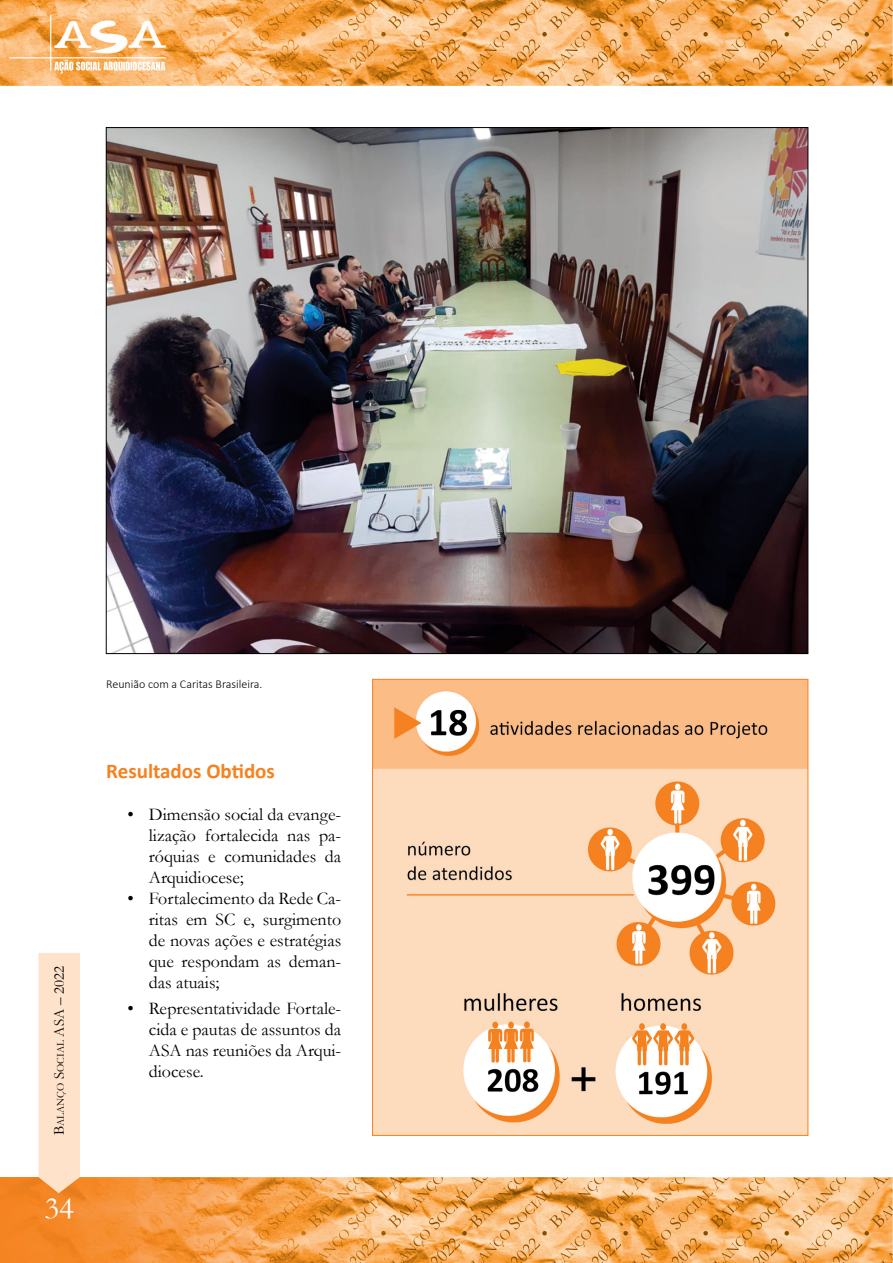
<style>
.page{position:relative;width:893px;height:1263px;background:#fff}
.page>*{position:absolute;margin:0;border:0;box-sizing:border-box;transform-origin:0 0}
.t1{font:31.5px "Garamond";color:#fff}
.t2{font:700 21px "Calibri";color:#f58220}
.t3{font:18px/21px "Garamond";color:#000;text-align:justify}
.t4{font:300 12px "Calibri";color:#000}
.t5{font:10.5px "Garamond";color:#000}
.s1{font-size:15px}
</style>
<div class="page">
<img style="left:0;top:1178px;width:893px;height:85px">
<svg style="left:38px;top:953px;width:42px;height:240px;background:#fddfc4"></svg>
<img style="left:0;top:0;width:892px;height:85px">
<img style="left:374px;top:681px;width:432px;height:453px">
<img style="left:108px;top:129px;width:698px;height:523px">
<p class="t5" style="left:53px;top:1135px;width:171px;rotate:-90deg"><span class="s1">B</span>alanço <span class="s1">S</span>ocial <span class="s1">ASA – 2022</span></p>
<h1 class="t1" style="left:44px;top:1186px;width:31px">34</h1>
<p class="t4" style="left:106px;top:676px;width:158px">Reunião com a Caritas Brasileira.</p>
<p class="t2" style="left:106px;top:758px;width:170px">Resultados Obtidos</p>
<p class="t3" style="left:149px;top:804px;width:194px;text-indent:-21px">• Dimensão social da evange&shy;lização fortalecida nas pa&shy;róquias e comunidades da Arquidiocese;</p>
<p class="t3" style="left:149px;top:888px;width:194px;text-indent:-21px">• Fortalecimento da Rede Ca&shy;ritas em SC e, surgimento de novas ações e estratégias que respondam as deman&shy;das atuais;</p>
<p class="t3" style="left:149px;top:997px;width:194px;text-indent:-21px">• Representatividade Fortale&shy;cida e pautas de assuntos da ASA nas reuniões da Arqui&shy;diocese.</p>
</div>
